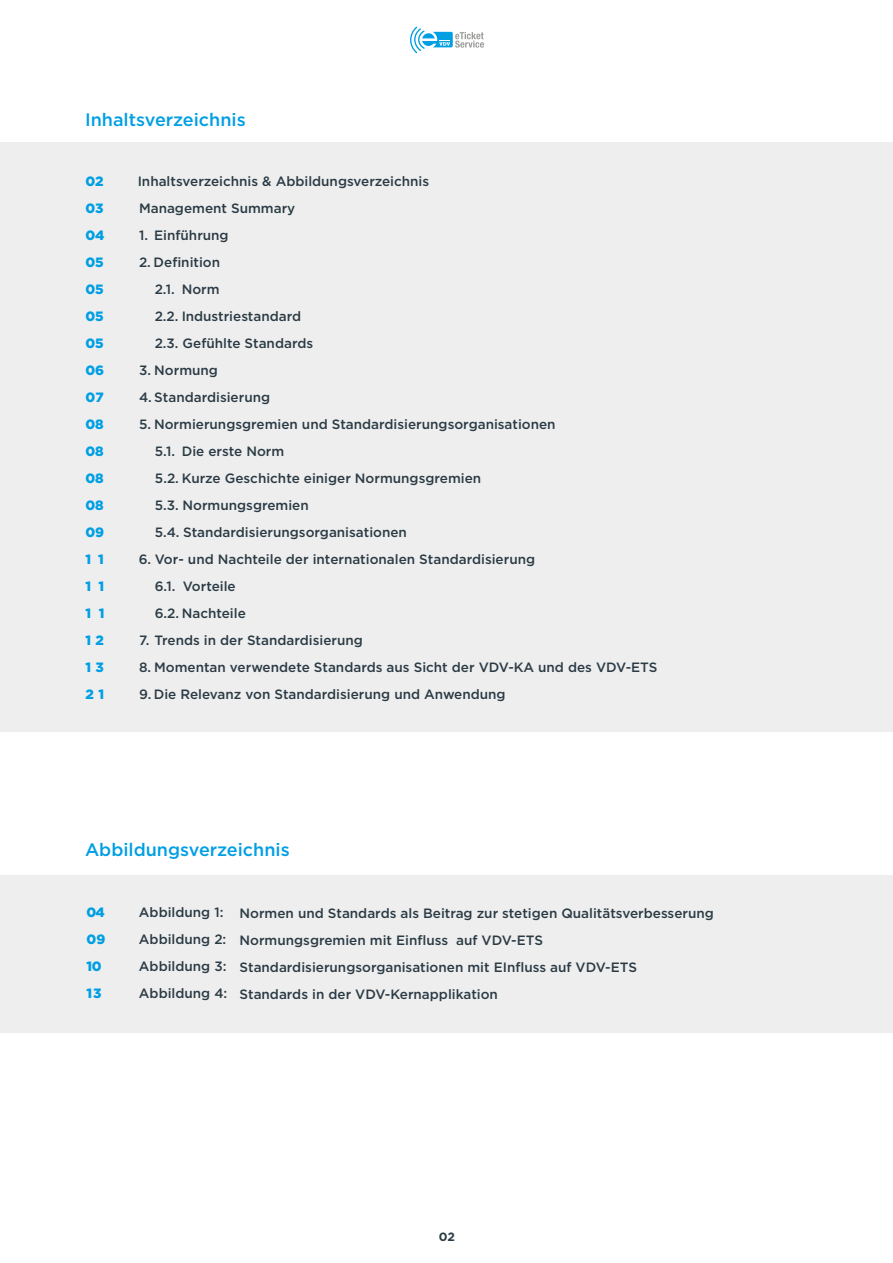
<style>
.page{position:relative;width:893px;height:1263px;background:#fff}
.page>*{position:absolute;margin:0;border:0;box-sizing:border-box;transform-origin:0 0}
.t1{font:500 18px "Gotham";color:#009fe3}
.t2{font:500 13.5px/27px "Gotham";color:#2b3b45}
.t3{font:900 13.5px/27px "Gotham";color:#009fe3;text-align:justify}
.t4{font:700 12px "Gotham";color:#2b3b45}
</style>
<div class="page">
<div style="left:0;top:142px;width:893px;height:589px;background:#eee"></div>
<div style="left:0;top:875px;width:893px;height:157px;background:#eee"></div>
<svg style="left:410px;top:27px;width:74px;height:26px"></svg>
<h1 class="t1" style="left:85px;top:108px;width:162px">Inhaltsverzeichnis</h1>
<p class="t3" style="left:85px;top:167px;width:21px">02<br>03<br>04<br>05<br>05<br>05<br>05<br>06<br>07<br>08<br>08<br>08<br>08<br>09<br>1 1<br>1 1<br>1 1<br>1 2<br>1 3<br>2 1</p>
<p class="t2" style="left:138px;top:168px;width:293px">Inhaltsverzeichnis &amp; Abbildungsverzeichnis<br>Management Summary</p>
<p class="t2" style="left:139px;top:222px;width:91px">1. Einführung</p>
<p class="t2" style="left:155px;top:249px;width:160px;text-indent:-16px">2. Definition<br>2.1. Norm<br>2.2. Industriestandard<br>2.3. Gefühlte Standards</p>
<p class="t2" style="left:139px;top:357px;width:80px">3. Normung</p>
<p class="t2" style="left:139px;top:384px;width:133px">4. Standardisierung</p>
<p class="t2" style="left:155px;top:411px;width:402px;text-indent:-16px">5. Normierungsgremien und Standardisierungsorganisationen 5.1. Die erste Norm<br>5.2. Kurze Geschichte einiger Normungsgremien<br>5.3. Normungsgremien<br>5.4. Standardisierungsorganisationen</p>
<p class="t2" style="left:155px;top:546px;width:382px;text-indent:-16px">6. Vor- und Nachteile der internationalen Standardisierung<br>6.1. Vorteile<br>6.2. Nachteile</p>
<p class="t2" style="left:139px;top:627px;width:225px">7. Trends in der Standardisierung</p>
<p class="t2" style="left:139px;top:654px;width:520px">8. Momentan verwendete Standards aus Sicht der VDV-KA und des VDV-ETS</p>
<p class="t2" style="left:139px;top:681px;width:368px">9. Die Relevanz von Standardisierung und Anwendung</p>
<h1 class="t1" style="left:85px;top:838px;width:206px">Abbildungsverzeichnis</h1>
<p class="t3" style="left:87px;top:898px;width:20px;text-align:left">04<br>09<br>10<br>13</p>
<p class="t2" style="left:139px;top:898px;width:90px">Abbildung 1:<br>Abbildung 2:<br>Abbildung 3:<br>Abbildung 4:</p>
<p class="t2" style="left:240px;top:899px;width:476px">Normen und Standards als Beitrag zur stetigen Qualitätsverbesserung Normungsgremien mit Einfluss auf VDV-ETS Standardisierungsorganisationen mit EInfluss auf VDV-ETS<br>Standards in der VDV-Kernapplikation</p>
<p class="t4" style="left:439px;top:1228px;width:18px">02</p>
</div>
